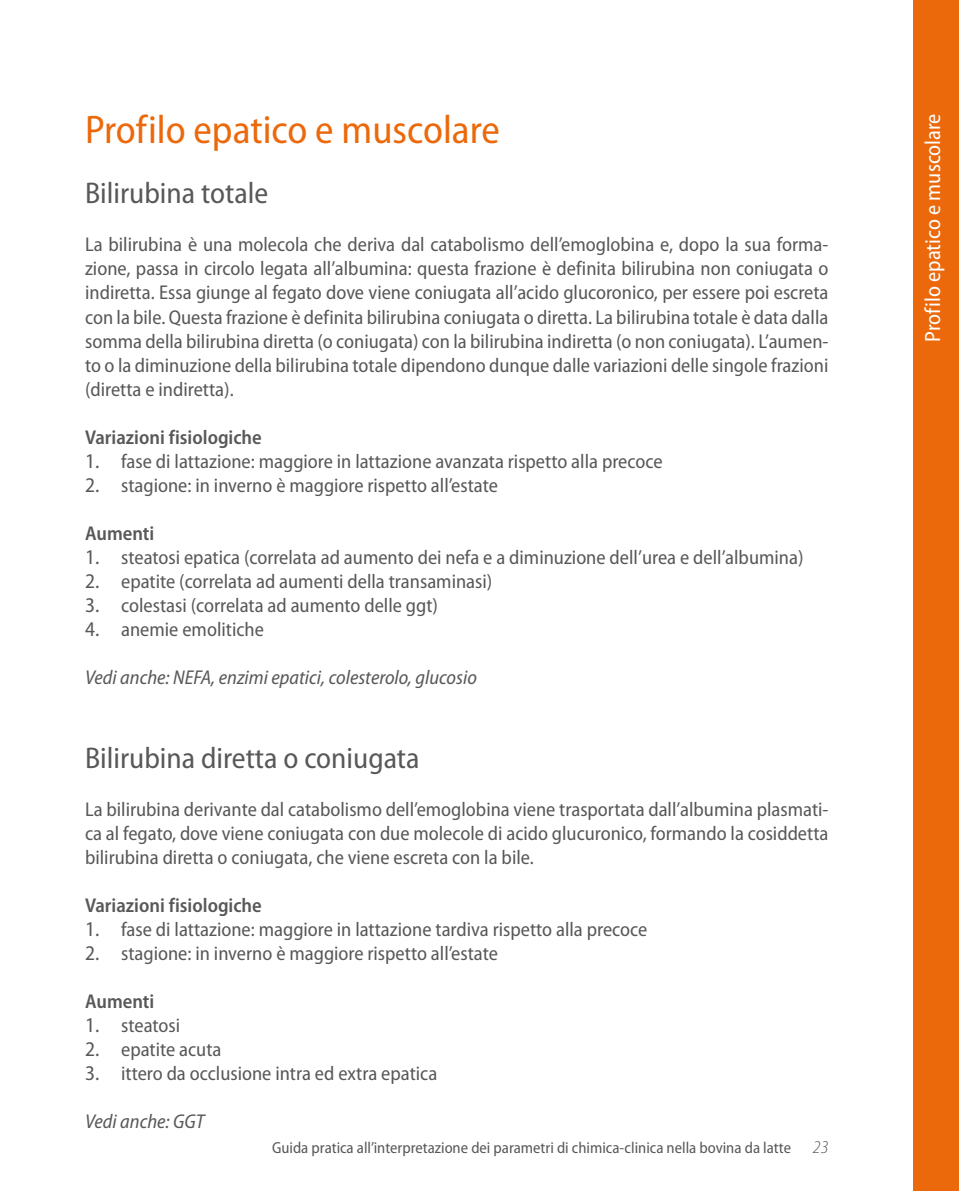
<style>
.page{position:relative;width:959px;height:1191px;background:#fff}
.page>*{position:absolute;margin:0;border:0;box-sizing:border-box;transform-origin:0 0}
.t1{font:semi-condensed 40px "Myriad Pro";color:#eb690b}
.t2{font:semi-condensed 30px "Myriad Pro";color:#58585a}
.t3{font:semi-condensed 22px "Myriad Pro";color:#fff}
.t4{font:semi-condensed 20px/24px "Myriad Pro";color:#58585a;text-align:justify}
.t5{font:italic semi-condensed 20px "Myriad Pro";color:#58585a}
.t6{font:600 semi-condensed 20px "Myriad Pro";color:#58585a}
.t7{font:semi-condensed 16px "Myriad Pro";color:#58585a}
.s1{font-size:21px}
.s2{font-weight:300;font-style:italic;font-size:18px}
</style>
<div class="page">
<div style="left:913px;top:0;width:45px;height:1191px;background:#eb690b"></div>
<h1 class="t1" style="left:85px;top:106px;width:416px">Profilo epatico e muscolare</h1>
<h2 class="t2" style="left:85px;top:175px;width:184px">Bilirubina totale</h2>
<p class="t4" style="left:85px;top:232px;width:744px">La bilirubina è una molecola che deriva dal catabolismo dell’emoglobina e, dopo la sua forma&shy;zione, passa in circolo legata all’albumina: questa frazione è definita bilirubina non coniugata o indiretta. Essa giunge al fegato dove viene coniugata all’acido glucoronico, per essere poi escreta con la bile. Questa frazione è definita bilirubina coniugata o diretta. La bilirubina totale è data dalla somma della bilirubina diretta (o coniugata) con la bilirubina indiretta (o non coniugata). L’aumen&shy;to o la diminuzione della bilirubina totale dipendono dunque dalle variazioni delle singole frazioni (diretta e indiretta).</p>
<p class="t6" style="left:85px;top:424px;width:178px">Variazioni fisiologiche</p>
<p class="t4" style="left:85px;top:448px;width:578px"><span class="s1">1.</span> fase di lattazione: maggiore in lattazione avanzata rispetto alla precoce</p>
<p class="t4" style="left:85px;top:472px;width:414px"><span class="s1">2.</span> stagione: in inverno è maggiore rispetto all’estate</p>
<p class="t6" style="left:85px;top:520px;width:71px">Aumenti</p>
<p class="t4" style="left:85px;top:544px;width:719px"><span class="s1">1.</span> steatosi epatica (correlata ad aumento dei nefa e a diminuzione dell’urea e dell’albumina)</p>
<p class="t4" style="left:85px;top:568px;width:408px"><span class="s1">2.</span> epatite (correlata ad aumenti della transaminasi)</p>
<p class="t4" style="left:85px;top:592px;width:354px"><span class="s1">3.</span> colestasi (correlata ad aumento delle ggt)</p>
<p class="t4" style="left:85px;top:616px;width:180px"><span class="s1">4.</span> anemie emolitiche</p>
<p class="t5" style="left:85px;top:665px;width:393px">Vedi anche: NEFA, enzimi epatici, colesterolo, glucosio</p>
<h2 class="t2" style="left:85px;top:739px;width:336px">Bilirubina diretta o coniugata</h2>
<p class="t4" style="left:85px;top:796px;width:744px">La bilirubina derivante dal catabolismo dell’emoglobina viene trasportata dall’albumina plasmati&shy;ca al fegato, dove viene coniugata con due molecole di acido glucuronico, formando la cosiddetta bilirubina diretta o coniugata, che viene escreta con la bile.</p>
<p class="t6" style="left:85px;top:892px;width:178px">Variazioni fisiologiche</p>
<p class="t4" style="left:85px;top:916px;width:563px"><span class="s1">1.</span> fase di lattazione: maggiore in lattazione tardiva rispetto alla precoce</p>
<p class="t4" style="left:85px;top:940px;width:414px"><span class="s1">2.</span> stagione: in inverno è maggiore rispetto all’estate</p>
<p class="t6" style="left:85px;top:988px;width:71px">Aumenti</p>
<p class="t4" style="left:85px;top:1012px;width:96px"><span class="s1">1.</span> steatosi</p>
<p class="t4" style="left:85px;top:1036px;width:138px"><span class="s1">2.</span> epatite acuta</p>
<p class="t4" style="left:85px;top:1060px;width:353px"><span class="s1">3.</span> ittero da occlusione intra ed extra epatica</p>
<p class="t5" style="left:85px;top:1109px;width:121px">Vedi anche: GGT</p>
<p class="t7" style="left:272px;top:1138px;width:557px">Guida pratica all’interpretazione dei parametri di chimica-clinica nella bovina da latte <span class="s2">23</span></p>
<p class="t3" style="left:918px;top:342px;width:230px;rotate:-90deg">Profilo epatico e muscolare</p>
</div>
